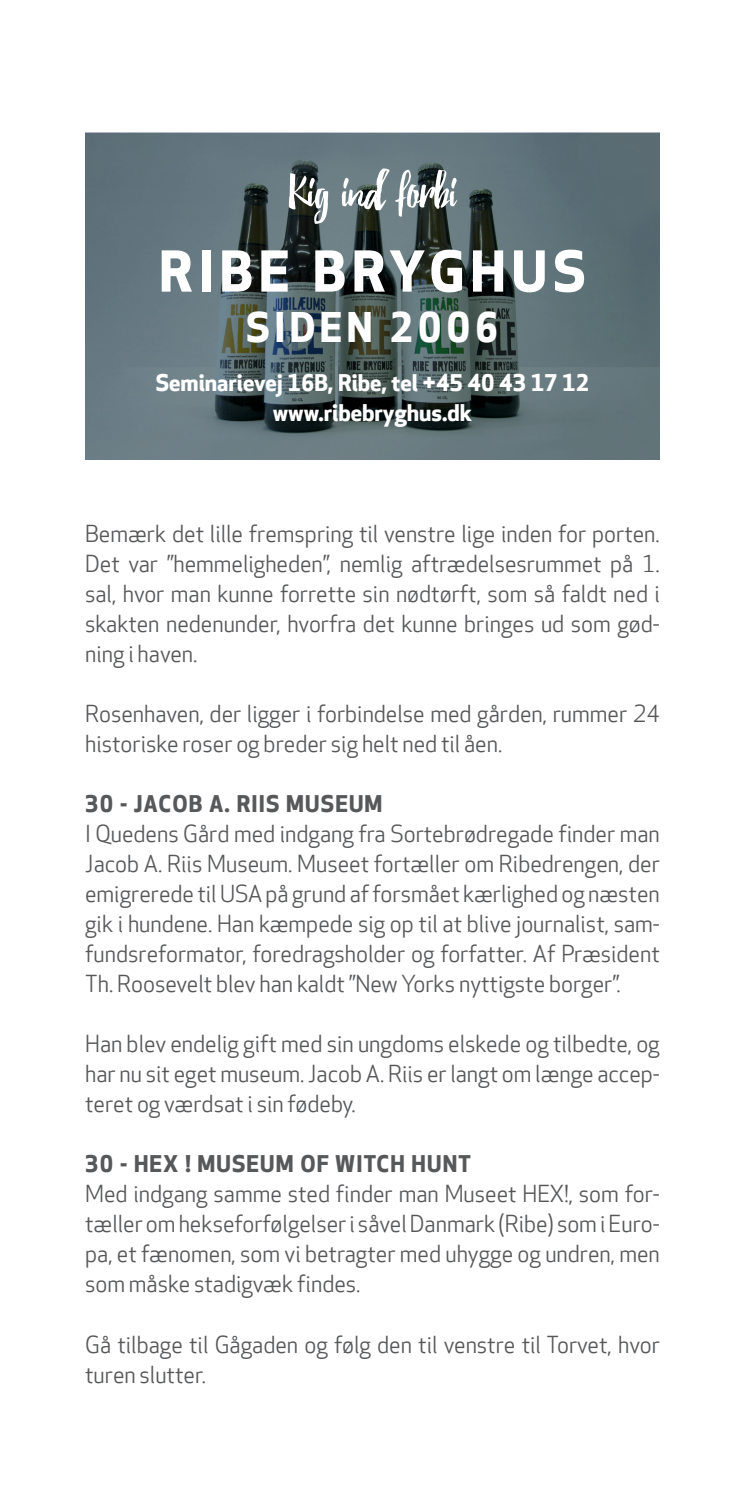
<style>
.page{position:relative;width:745px;height:1489px;background:#fff}
.page>*{position:absolute;margin:0;border:0;box-sizing:border-box;transform-origin:0 0}
.t1{font:700 55px "Apex New";letter-spacing:.11em;color:#fff}
.t2{font:50px "Beacon";color:#fff}
.t3{font:700 40px "Apex New";letter-spacing:.11em;color:#fff}
.t4{font:22.5px/30px "Apex New";color:#57585a;text-align:justify}
.t5{font:700 22.5px/30px "Apex New";color:#fff;text-align:center}
.t6{font:700 22.5px "Apex New";letter-spacing:.05em;color:#57585a}
</style>
<div class="page">
<svg style="left:85px;top:133px;width:574px;height:326px;background:#546569"></svg>
<h2 class="t2" style="left:289px;top:161px;width:169px">Kig ind forbi</h2>
<h1 class="t1" style="left:159px;top:239px;width:428px">RIBE BRYGHUS</h1>
<h3 class="t3" style="left:246px;top:303px;width:254px">SIDEN 2006</h3>
<p class="t5" style="left:156px;top:368px;width:435px">Seminarievej 16B, Ribe, tel +45 40 43 17 12 www.ribebryghus.dk</p>
<p class="t4" style="left:85px;top:520px;width:576px">Bemærk det lille fremspring til venstre lige inden for porten.<br>Det var ”hemmeligheden”, nemlig aftrædelsesrummet på 1. sal, hvor man kunne forrette sin nødtørft, som så faldt ned i skakten nedenunder, hvorfra det kunne bringes ud som gød&shy;ning i haven.</p>
<p class="t4" style="left:85px;top:700px;width:576px">Rosenhaven, der ligger i forbindelse med gården, rummer 24 historiske roser og breder sig helt ned til åen.</p>
<p class="t6" style="left:85px;top:790px;width:298px">30 - JACOB A. RIIS MUSEUM</p>
<p class="t4" style="left:85px;top:820px;width:576px">I Quedens Gård med indgang fra Sortebrødregade finder man Jacob A. Riis Museum. Museet fortæller om Ribedrengen, der emigrerede til USA på grund af forsmået kærlighed og næsten gik i hundene. Han kæmpede sig op til at blive journalist, sam&shy;fundsreformator, foredragsholder og forfatter. Af Præsident Th. Roosevelt blev han kaldt ”New Yorks nyttigste borger”.</p>
<p class="t4" style="left:85px;top:1030px;width:576px">Han blev endelig gift med sin ungdoms elskede og tilbedte, og har nu sit eget museum. Jacob A. Riis er langt om længe accep&shy;teret og værdsat i sin fødeby.</p>
<p class="t6" style="left:85px;top:1150px;width:387px">30 - HEX ! MUSEUM OF WITCH HUNT</p>
<p class="t4" style="left:85px;top:1179px;width:576px">Med indgang samme sted finder man Museet HEX!, som for&shy;tæller om hekseforfølgelser i såvel Danmark (Ribe) som i Euro&shy;pa, et fænomen, som vi betragter med uhygge og undren, men som måske stadigvæk findes.</p>
<p class="t4" style="left:85px;top:1329px;width:576px">Gå tilbage til Gågaden og følg den til venstre til Torvet, hvor turen slutter.</p>
</div>
